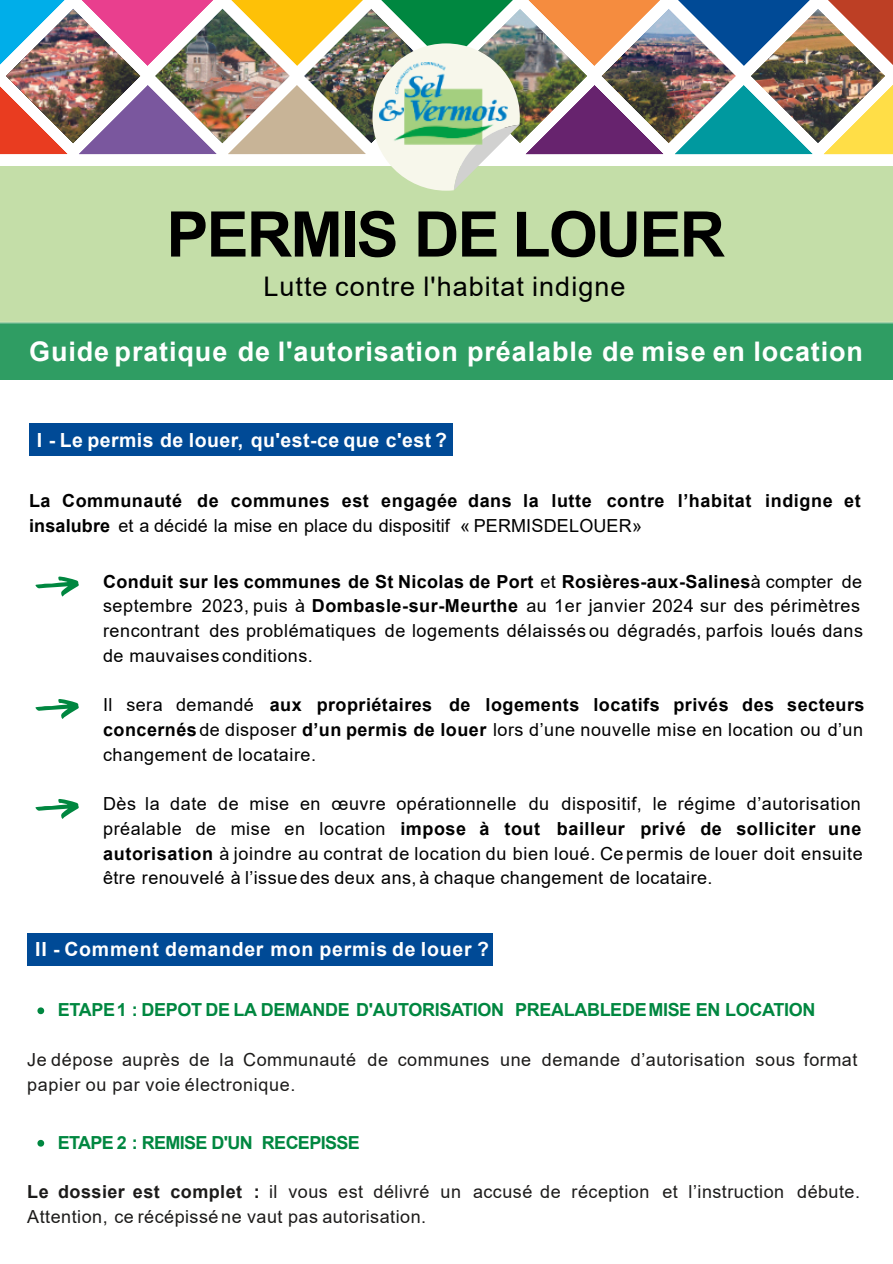
<style>
.page{position:relative;width:893px;height:1264px;background:#fff}
.page>*{position:absolute;margin:0;border:0;box-sizing:border-box;transform-origin:0 0}
.t1{font:700 63px "Arial";letter-spacing:-.03em;color:#000}
.t2{font:700 27px "Arial";letter-spacing:.035em;color:#fff}
.t3{font:27px "Arial";letter-spacing:.04em;color:#000}
.t4{font:700 19.5px "Arial";letter-spacing:.04em;color:#fff}
.t5{font:18px/24.8px "Arial";letter-spacing:.03em;color:#000;text-align:justify}
.t6{font:18px/24.8px "Arial";letter-spacing:.03em;color:#1c1b1a}
.t7{font:700 18px/24.8px "Arial";letter-spacing:.03em;color:#000}
.t8{font:700 18px "Arial";letter-spacing:-.02em;color:#008740}
.s1{font-weight:400}
.s2{font-weight:700}
</style>
<div class="page">
<svg style="left:79px;top:85px;width:138px;height:69px"></svg>
<svg style="left:0;top:86px;width:68px;height:68px"></svg>
<svg style="left:0;top:0;width:65px;height:65px"></svg>
<svg style="left:82px;top:0;width:131px;height:66px"></svg>
<img style="left:6px;top:8px;width:135px;height:136px">
<svg style="left:228px;top:85px;width:138px;height:69px"></svg>
<div style="left:231px;top:0;width:132px;height:66px;background:#fec107"></div>
<img style="left:155px;top:8px;width:135px;height:136px">
<svg style="left:675px;top:85px;width:138px;height:69px"></svg>
<div style="left:678px;top:0;width:132px;height:66px;background:#004a96"></div>
<img style="left:304px;top:8px;width:68px;height:136px">
<svg style="left:824px;top:86px;width:68px;height:68px"></svg>
<svg style="left:828px;top:0;width:64px;height:64px"></svg>
<img style="left:750px;top:8px;width:135px;height:136px">
<img style="left:664px;top:8px;width:72px;height:136px">
<img style="left:1px;top:166px;width:891px;height:214px">
<img style="left:372px;top:0;width:292px;height:191px">
<img style="left:379px;top:62px;width:128px;height:82px">
<svg style="left:35px;top:576px;width:44px;height:20px"></svg>
<div style="left:29px;top:423px;width:423px;height:33px;background:#004a96"></div>
<svg style="left:35px;top:699px;width:44px;height:20px"></svg>
<svg style="left:35px;top:799px;width:44px;height:20px"></svg>
<div style="left:27px;top:933px;width:466px;height:32px;background:#004a96"></div>
<svg style="left:37px;top:1007px;width:7px;height:7px"></svg>
<svg style="left:37px;top:1139px;width:7px;height:7px"></svg>
<h1 class="t1" style="left:166px;top:211px;width:560px">PERMIS DE LOUER</h1>
<h2 class="t3" style="left:263px;top:276px;width:363px">Lutte contre l'habitat indigne</h2>
<h2 class="t2" style="left:29px;top:341px;width:835px">Guide pratique de l'autorisation préalable de mise en location</h2>
<p class="t4" style="left:37px;top:432px;width:411px">I - Le permis de louer, qu'est-ce que c'est ?</p>
<p class="t7" style="left:29px;top:490px;width:833px">La Communauté de communes est engagée dans la lutte contre l’habitat indigne et insalubre <span class="s1">et a décidé la mise en place du dispositif « PERMISDELOUER»</span></p>
<p class="t5" style="left:103px;top:570px;width:761px;text-align:left"><span class="s2">Conduit sur les communes de St Nicolas de Port</span> et <span class="s2">Rosières-aux-Salines</span>à compter de septembre 2023, puis à <span class="s2">Dombasle-sur-Meurthe</span> au 1er janvier 2024 sur des périmètres rencontrant des problématiques de logements délaissés ou dégradés, parfois loués dans de mauvaises conditions.</p>
<p class="t5" style="left:103px;top:694px;width:763px">Il sera demandé <span class="s2">aux propriétaires de logements locatifs privés des secteurs concernés</span>de disposer <span class="s2">d’un permis de louer</span> lors d’une nouvelle mise en location ou d’un changement de locataire.</p>
<p class="t5" style="left:103px;top:793px;width:761px">Dès la date de mise en œuvre opérationnelle du dispositif, le régime d’autorisation préalable de mise en location <span class="s2">impose à tout bailleur privé de solliciter une autorisation</span> à joindre au contrat de location du bien loué. Cepermis de louer doit ensuite être renouvelé à l’issue des deux ans, à chaque changement de locataire.</p>
<p class="t4" style="left:35px;top:942px;width:455px">II - Comment demander mon permis de louer ?</p>
<p class="t8" style="left:58px;top:1003px;width:759px">ETAPE1 : DEPOT DE LA DEMANDE D'AUTORISATION PREALABLEDEMISE EN LOCATION</p>
<p class="t6" style="left:27px;top:1048px;width:831px">Je dépose auprès de la Communauté de communes une demande d’autorisation sous format papier ou par voie électronique.</p>
<p class="t8" style="left:58px;top:1135px;width:303px">ETAPE 2 : REMISE D'UN RECEPISSE</p>
<p class="t6" style="left:27px;top:1181px;width:834px"><span class="s2">Le dossier est complet :</span> il vous est délivré un accusé de réception et l’instruction débute.<br>Attention, ce récépissé ne vaut pas autorisation.</p>
</div>
